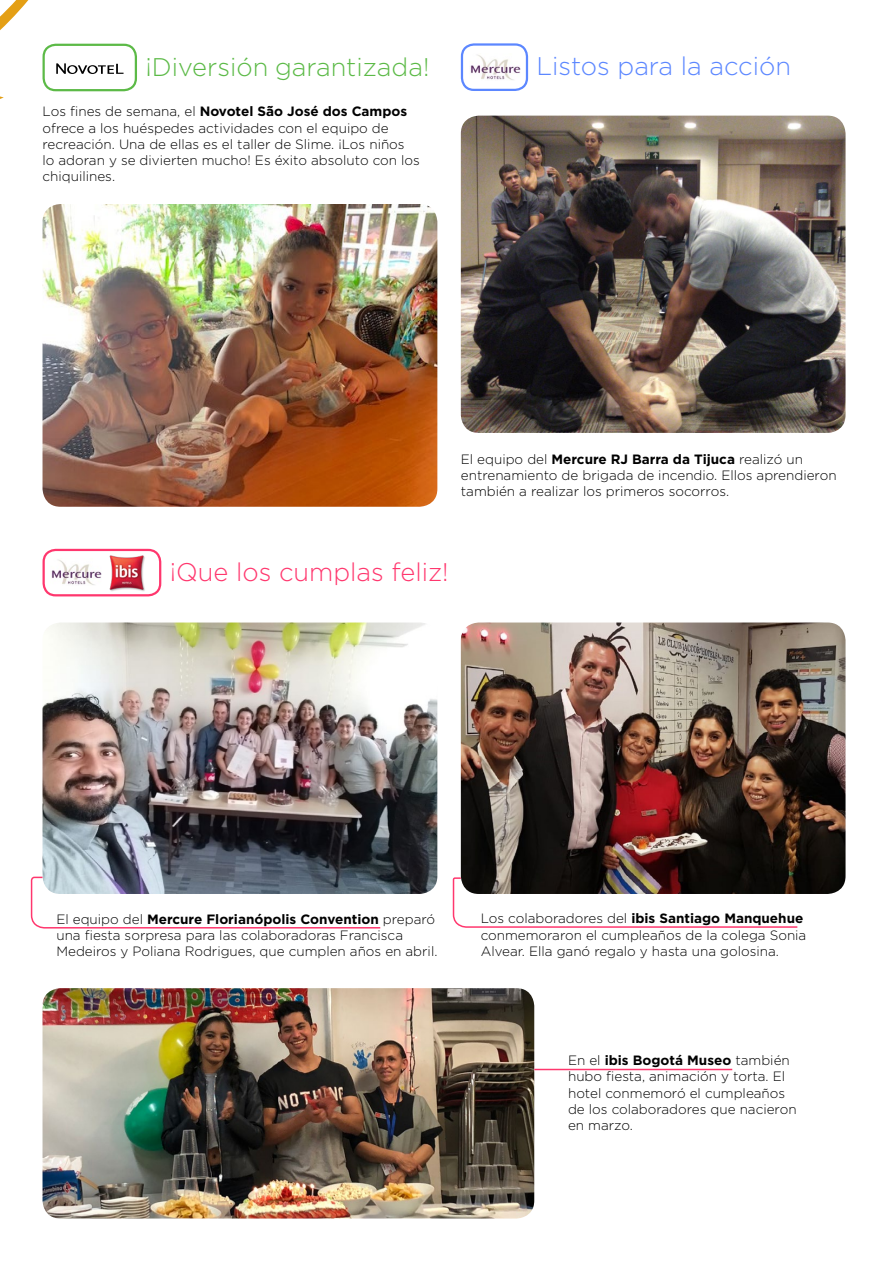
<style>
.page{position:relative;width:893px;height:1263px;background:#fff}
.page>*{position:absolute;margin:0;border:0;box-sizing:border-box;transform-origin:0 0}
.t1{font:300 25.5px "Gotham";color:#5cba47}
.t2{font:300 25.5px "Gotham";color:#ff376e}
.t3{font:300 25.5px "Gotham";color:#5c87ff}
.t4{font:300 13.5px/16.2px "Gotham";color:#000}
.s1{font-weight:700}
</style>
<div class="page">
<div style="left:43px;top:44px;width:94px;height:47px;border:2px solid #5cba47;border-radius:12px"></div>
<img style="left:43px;top:204px;width:394px;height:303px">
<div style="left:461px;top:43px;width:67px;height:48px;border:2px solid #5c87ff;border-radius:12px"></div>
<img style="left:470px;top:54px;width:51px;height:26px">
<img style="left:461px;top:116px;width:384px;height:317px">
<div style="left:43px;top:549px;width:118px;height:47px;border:2px solid #ff376e;border-radius:12px"></div>
<img style="left:43px;top:622px;width:394px;height:272px">
<img style="left:461px;top:622px;width:384px;height:272px">
<img style="left:43px;top:988px;width:491px;height:230px">
<hr style="left:534px;top:1069px;width:198px;height:1px;background:#ff376e">
<svg style="left:452px;top:877px;width:347px;height:51px"></svg>
<svg style="left:30px;top:876px;width:352px;height:53px"></svg>
<img style="left:51px;top:559px;width:51px;height:26px">
<img style="left:109px;top:555px;width:36px;height:36px">
<svg style="left:0;top:0;width:124px;height:243px"></svg>
<h1 class="t1" style="left:146px;top:51px;width:285px">¡Diversión garantizada!</h1>
<p class="t4" style="left:43px;top:103px;width:379px">Los fines de semana, el <span class="s1">Novotel São José dos Campos </span>ofrece a los huéspedes actividades con el equipo de recreación. Una de ellas es el taller de Slime. ¡Los niños lo adoran y se divierten mucho! Es éxito absoluto con los chiquilines.</p>
<h1 class="t3" style="left:537px;top:50px;width:256px">Listos para la acción</h1>
<p class="t4" style="left:461px;top:450px;width:377px">El equipo del <span class="s1">Mercure RJ Barra da Tijuca</span> realizó un entrenamiento de brigada de incendio. Ellos aprendieron también a realizar los primeros socorros.</p>
<h1 class="t2" style="left:170px;top:556px;width:280px">¡Que los cumplas feliz!</h1>
<p class="t4" style="left:56px;top:910px;width:383px">El equipo del <span class="s1">Mercure Florianópolis Convention</span> preparó una fiesta sorpresa para las colaboradoras Francisca<br>Medeiros y Poliana Rodrigues, que cumplen años en abril.</p>
<p class="t4" style="left:481px;top:910px;width:327px">Los colaboradores del <span class="s1">ibis Santiago Manquehue </span>conmemoraron el cumpleaños de la colega Sonia<br>Alvear. Ella ganó regalo y hasta una golosina.</p>
<p class="t4" style="left:568px;top:1052px;width:230px">En el <span class="s1">ibis Bogotá Museo</span> también hubo fiesta, animación y torta. El hotel conmemoró el cumpleaños de los colaboradores que nacieron en marzo.</p>
</div>
